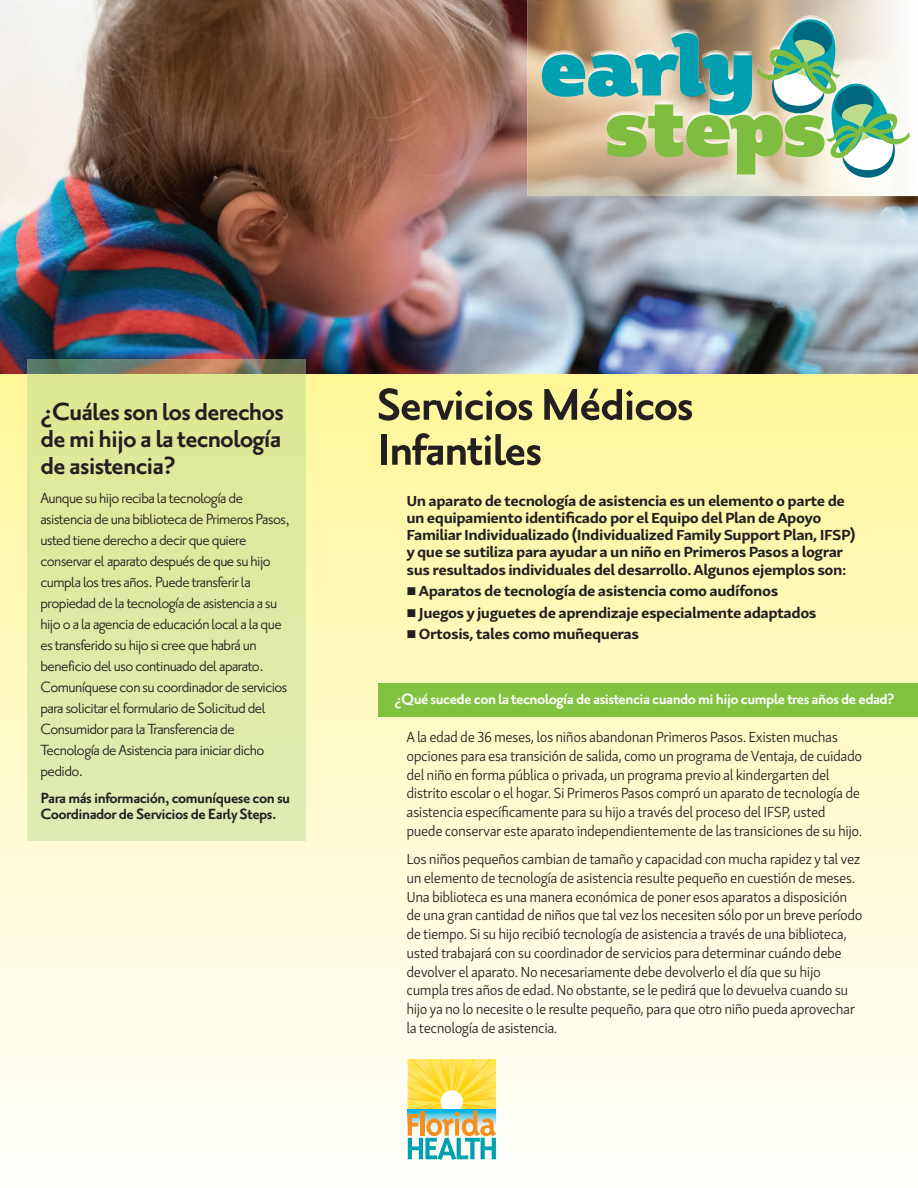
<style>
.page{position:relative;width:918px;height:1188px;background:#fff}
.page>*{position:absolute;margin:0;border:0;box-sizing:border-box;transform-origin:0 0}
.t1{font:700 54px/45px "Priori San";letter-spacing:-.03em;color:#231f20}
.t2{font:700 30px/27px "Priori San";letter-spacing:-.03em;color:#231f20;text-align:justify}
.t3{font:18px/21px "Priori San";letter-spacing:-.03em;color:#231f20}
.t4{font:700 18px/16.5px "Priori San";letter-spacing:-.03em;color:#231f20}
.t5{font:700 18px "Priori San";letter-spacing:-.03em;color:#fff}
.t6{font:300 15px/18.8px "Skolar Sans Latn";letter-spacing:-.03em;color:#231f20}
.t7{font:700 15px/17.2px "Skolar Sans Latn Ex";letter-spacing:-.03em;color:#231f20}
</style>
<div class="page">
<img style="left:0;top:0;width:918px;height:375px">
<img style="left:528px;top:0;width:390px;height:196px">
<div style="left:0;top:375px;width:918px;height:813px;background:linear-gradient(to bottom,#fff69a,#fffffe)"></div>
<svg style="left:542px;top:8px;width:368px;height:174px;background:#a2ba9b"></svg>
<div style="left:27px;top:360px;width:279px;height:481px;background:#b5d88c;opacity:.44"></div>
<div style="left:378px;top:684px;width:540px;height:33px;background:#81c340"></div>
<svg style="left:408px;top:1059px;width:88px;height:101px"></svg>
<h2 class="t2" style="left:40px;top:396px;width:245px">¿Cuálesson losderechos demi hijoalatecnología de asistencia?</h2>
<p class="t3" style="left:40px;top:487px;width:251px">Aunque su hijo recibalatecnología de asistencia de una biblioteca de Primeros Pasos, usted tiene derecho a decir que quiere conservar elaparato después de que su hijo cumplalostresaños. Puede transferirla propiedad de latecnología de asistenciaasu hijo o alaagencia de educación localala que estransferido su hijo sicree que habráun beneficio deluso continuado delaparato.<br>Comuníquese con sucoordinador de servicios parasolicitar elformulario de Solicitud del Consumidor paralaTransferencia de Tecnología deAsistencia parainiciar dicho pedido.</p>
<p class="t4" style="left:40px;top:788px;width:251px">Paramásinformación,comuníquese con su<br>CoordinadordeServiciosdeEarlySteps.</p>
<h1 class="t1" style="left:376px;top:379px;width:319px">ServiciosMédicos<br>Infantiles</h1>
<p class="t7" style="left:406px;top:493px;width:450px">Un aparato de tecnología de asistencia es un elemento o parte de un equipamiento identificado por el Equipo del Plan de Apoyo Familiar Individualizado (Individualized Family Support Plan, IFSP) y que se sutiliza para ayudar a un niño en Primeros Pasos a lograr sus resultados individuales del desarrollo. Algunos ejemplos son:</p>
<p class="t7" style="left:406px;top:584px;width:373px">■ Aparatos de tecnología de asistencia como audífonos</p>
<p class="t7" style="left:406px;top:605px;width:412px">■ Juegos y juguetes de aprendizaje especialmente adaptados</p>
<p class="t7" style="left:406px;top:627px;width:234px">■ Ortosis, tales como muñequeras</p>
<p class="t5" style="left:394px;top:687px;width:502px">¿Qué sucede con latecnologíade asistenciacuandomi hijocumple tresañosde edad?</p>
<p class="t6" style="left:406px;top:729px;width:457px">A la edad de 36 meses, los niños abandonan Primeros Pasos. Existen muchas opciones para esa transición de salida, como un programa de Ventaja, de cuidado del niño en forma pública o privada, un programa previo al kindergarten del distrito escolaro el hogar. Si Primeros Pasos compró un aparato de tecnología de asistencia específicamente para su hijo a través del proceso del IFSP, usted puede conservar este aparato independientemente de las transiciones de su hijo.</p>
<p class="t6" style="left:406px;top:851px;width:458px">Los niños pequeños cambian de tamaño y capacidad con mucha rapidez y tal vez un elemento de tecnología de asistencia resulte pequeño en cuestión de meses.<br>Una biblioteca es una manera económica de poner esos aparatos a disposición de una gran cantidad de niños que tal vez los necesiten sólo porun breve período de tiempo. Si su hijo recibió tecnología de asistencia a través de una biblioteca, usted trabajará con su coordinadorde servicios para determinar cuándo debe devolver el aparato. No necesariamente debe devolverlo el día que su hijo cumpla tres años de edad. No obstante, se le pedirá que lo devuelva cuando su hijo ya no lo necesite o le resulte pequeño, para que otro niño pueda aprovechar la tecnología de asistencia.</p>
</div>
